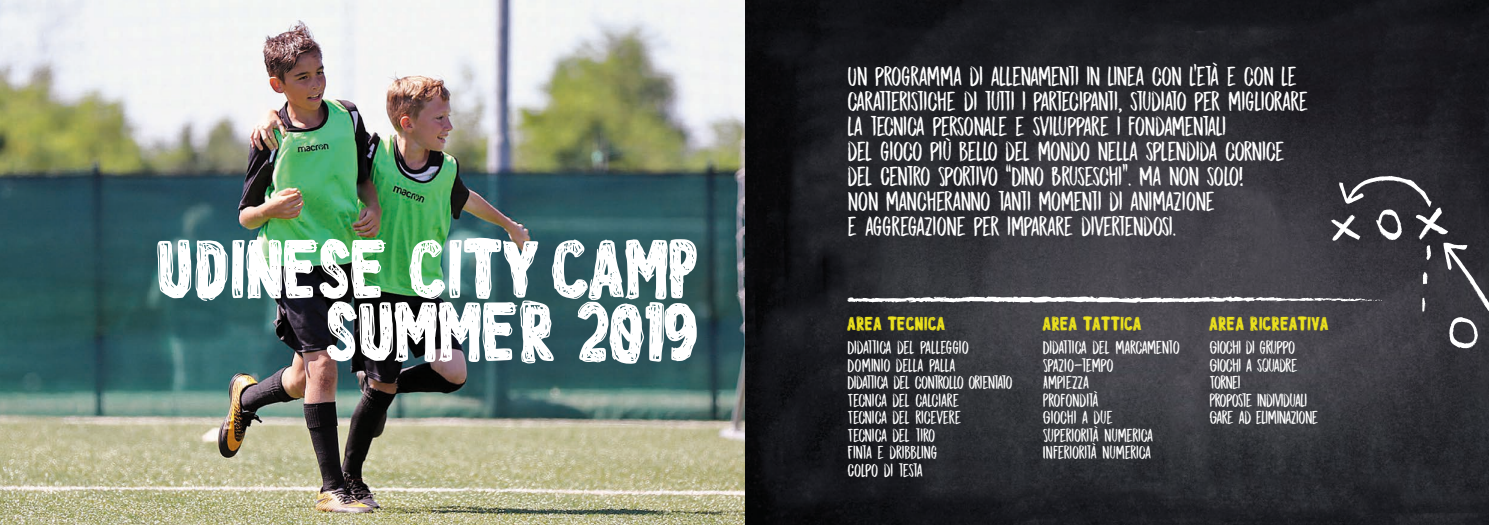
<style>
.page{position:relative;width:1489px;height:525px;background:#fff}
.page>*{position:absolute;margin:0;border:0;box-sizing:border-box;transform-origin:0 0}
.t1{font:80px/62.5px "License Pl 8";letter-spacing:-.02em;color:#fff;text-align:right}
.t2{font:27.5px/25px "DK Midnight Chalker";letter-spacing:-.04em;color:#fff}
.t3{font:18.75px/17.5px "DK Midnight Chalker";letter-spacing:-.04em;color:#fff}
.t4{font:18.38px "License Pl 8";color:#ede31d}
</style>
<div class="page">
<img style="left:744px;top:0;width:744px;height:524px">
<img style="left:0;top:0;width:744px;height:524px">
<svg style="left:846px;top:176px;width:642px;height:173px"></svg>
<h1 class="t1" style="left:156px;top:240px;width:544px">UDINESE CITY CAMP<br>SUMMER 2019</h1>
<p class="t2" style="left:847px;top:64px;width:463px">UN PROGRAMMA DI ALLENAMENTI IN LINEA CON L’ETÀ E CON LE CARATTERISTICHE DI TUTTI I PARTECIPANTI, STUDIATO PER MIGLIORARE LA TECNICA PERSONALE E SVILUPPARE I FONDAMENTALI<br>DEL GIOCO PIÙ BELLO DEL MONDO NELLA SPLENDIDA CORNICE DEL CENTRO SPORTIVO “DINO BRUSESCHI”. MA NON SOLO!<br>NON MANCHERANNO TANTI MOMENTI DI ANIMAZIONE<br>E AGGREGAZIONE PER IMPARARE DIVERTENDOSI.</p>
<p class="t4" style="left:847px;top:315px;width:99px">AREA TECNICA</p>
<p class="t3" style="left:847px;top:338px;width:167px">DIDATTICA DEL PALLEGGIO<br>DOMINIO DELLA PALLA<br>DIDATTICA DEL CONTROLLO ORIENTATO<br>TECNICA DEL CALCIARE<br>TECNICA DEL RICEVERE<br>TECNICA DEL TIRO<br>FINTA E DRIBBLING<br>COLPO DI TESTA</p>
<p class="t4" style="left:1042px;top:315px;width:101px">AREA TATTICA</p>
<p class="t3" style="left:1042px;top:338px;width:139px">DIDATTICA DEL MARCAMENTO<br>SPAZIO-TEMPO<br>AMPIEZZA<br>PROFONDITÀ<br>GIOCHI A DUE<br>SUPERIORITÀ NUMERICA<br>INFERIORITÀ NUMERICA</p>
<p class="t4" style="left:1209px;top:315px;width:121px">AREA RICREATIVA</p>
<p class="t3" style="left:1209px;top:338px;width:110px">GIOCHI DI GRUPPO<br>GIOCHI A SQUADRE<br>TORNEI<br>PROPOSTE INDIVIDUALI<br>GARE AD ELIMINAZIONE</p>
</div>
